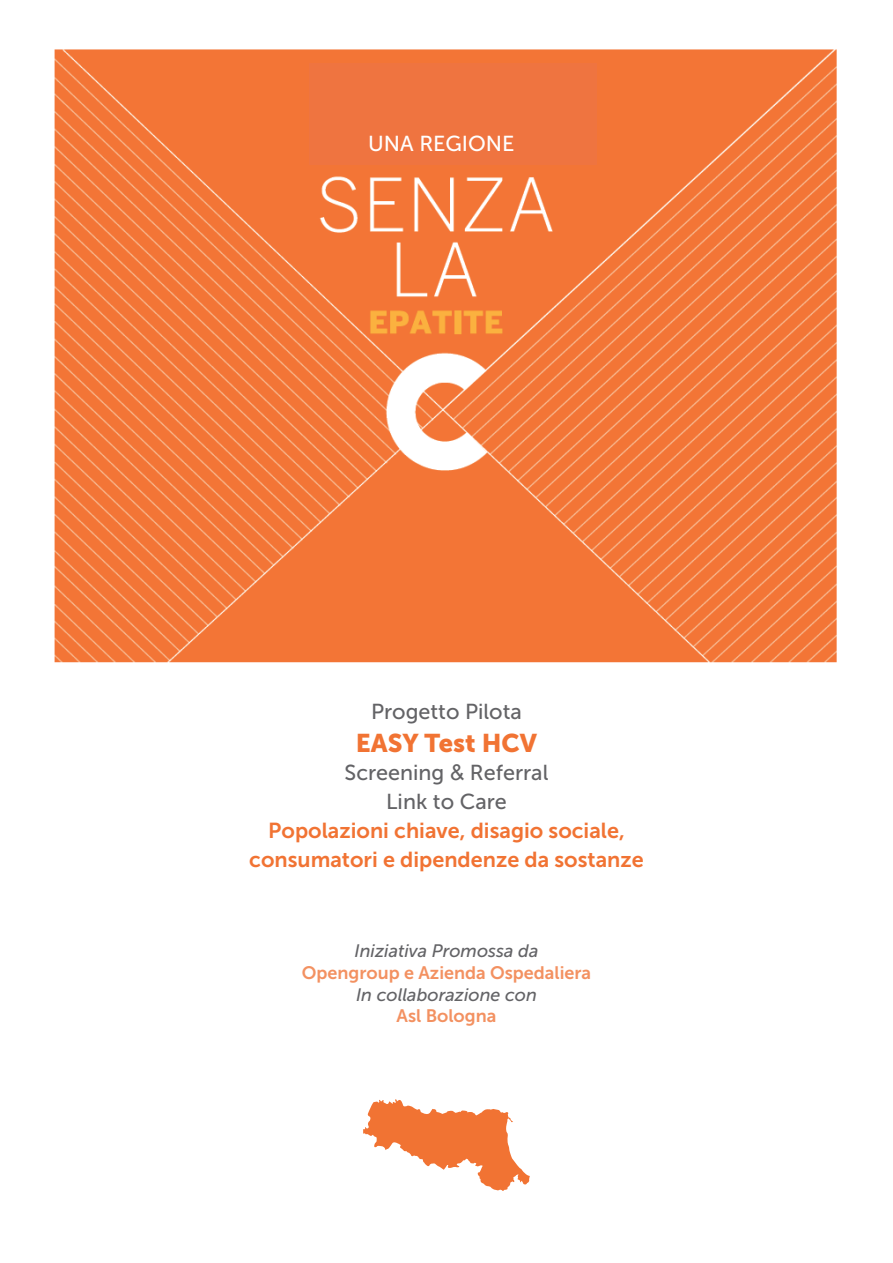
<style>
.page{position:relative;width:893px;height:1263px;background:#fff}
.page>*{position:absolute;margin:0;border:0;box-sizing:border-box;transform-origin:0 0}
.t1{font:25.5px "Museo Sans 900";color:#f17333}
.t2{font:21.6px/28.8px "Museo Sans 700";color:#f17333;text-align:center}
.t3{font:21.6px/28.8px "Museo Sans 500";color:#636366;text-align:center}
.t4{font:21.6px "Museo Sans 500";color:#fff}
.t5{font:italic 18px "Museo Sans 500";color:#636366}
.t6{font:18px "Museo Sans 700";color:#f39161}
.s1{font-family:"Arial"}
</style>
<div class="page">
<img style="left:54px;top:49px;width:783px;height:614px">
<svg style="left:363px;top:1099px;width:167px;height:92px"></svg>
<div style="left:309px;top:63px;width:288px;height:102px;background:#ef7440"></div>
<p class="t4" style="left:368px;top:132px;width:148px">UNA REGIONE</p>
<p class="t3" style="left:371px;top:697px;width:152px">Progetto Pilota</p>
<p class="t1" style="left:356px;top:728px;width:183px">EASY Test HCV</p>
<p class="t3" style="left:345px;top:759px;width:205px">Screening <span class="s1">&amp;</span> Referral<br>Link to Care</p>
<p class="t2" style="left:249px;top:816px;width:396px">Popolazioni chiave, disagio sociale, consumatori e dipendenze da sostanze</p>
<p class="t5" style="left:354px;top:941px;width:186px">Iniziativa Promossa da</p>
<p class="t6" style="left:302px;top:963px;width:291px">Opengroup e Azienda Ospedaliera</p>
<p class="t5" style="left:356px;top:984px;width:182px">In collaborazione con</p>
<p class="t6" style="left:397px;top:1006px;width:101px">Asl Bologna</p>
</div>
